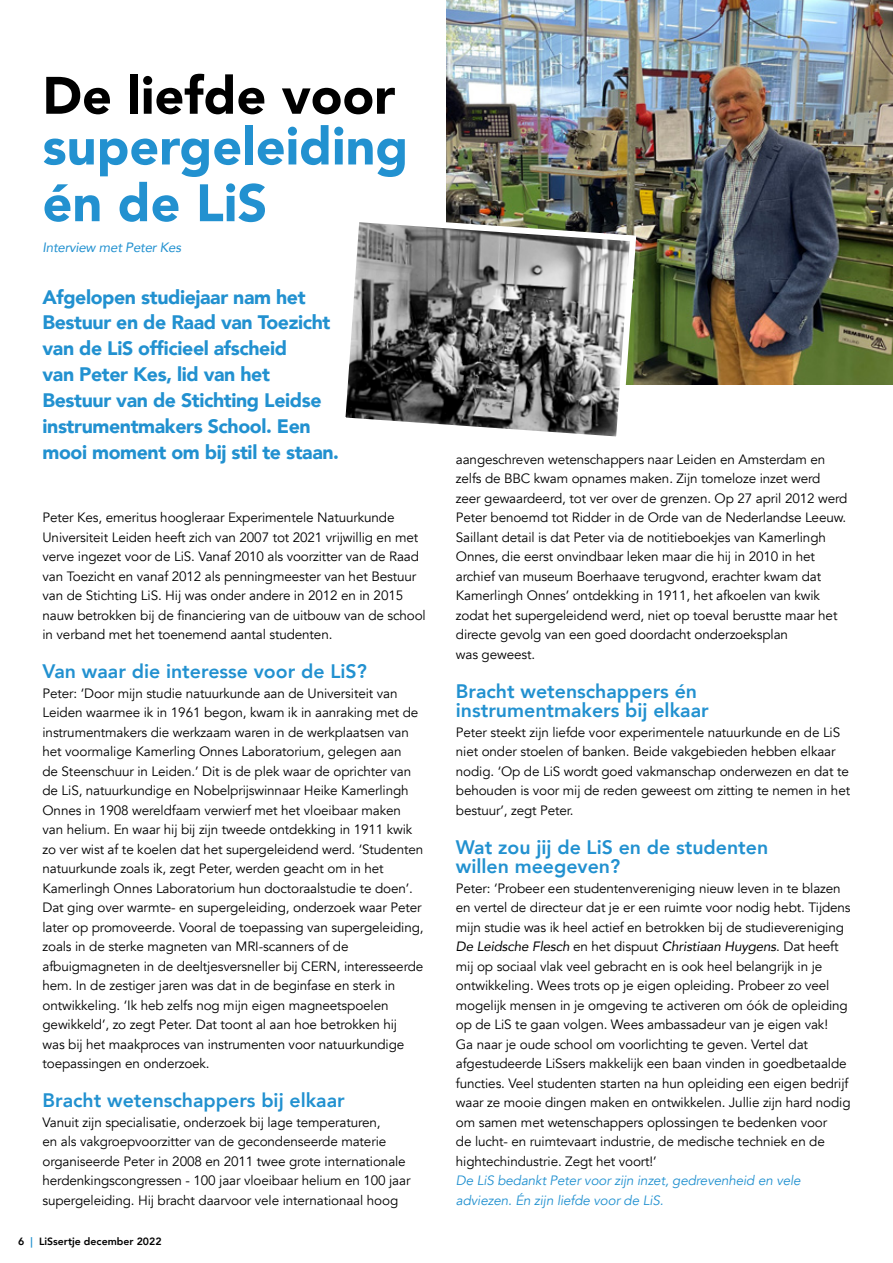
<style>
.page{position:relative;width:893px;height:1263px;background:#fff}
.page>*{position:absolute;margin:0;border:0;box-sizing:border-box;transform-origin:0 0}
.t1{font:900 52.05px/56.7px "Avenir";color:#2291d0}
.t2{font:900 52.05px "Avenir";color:#000}
.t3{font:900 19.5px/26px "Avenir";letter-spacing:-.02em;color:#2291d0}
.t4{font:800 19.5px/19.5px "Avenir";color:#2291d0}
.t5{font:13.5px/19.5px "Avenir";letter-spacing:-.01em;color:#000}
.t6{font:italic 13.5px/19.5px "Avenir";letter-spacing:-.01em;color:#2291d0}
.t7{font:italic 13.5px "Avenir";letter-spacing:-.02em;color:#2291d0}
.t8{font:800 10.5px "Avenir";color:#000}
.s1{color:#2291d0}
.s2{font-style:italic}
</style>
<div class="page">
<img style="left:446px;top:0;width:447px;height:385px">
<svg style="left:345px;top:213px;width:294px;height:224px;background:#818280"></svg>
<h1 class="t2" style="left:43px;top:51px;width:354px">De liefde voor</h1>
<h1 class="t1" style="left:43px;top:117px;width:367px">supergeleiding én de LiS</h1>
<p class="t7" style="left:43px;top:239px;width:140px">Interview met Peter Kes</p>
<h2 class="t3" style="left:43px;top:283px;width:298px">Afgelopen studiejaar nam het<br>Bestuur en de Raad van Toezicht van de LiS officieel afscheid<br>van Peter Kes, lid van het<br>Bestuur van de Stichting Leidse instrumentmakers School. Een mooi moment om bij stil te staan.</h2>
<p class="t5" style="left:43px;top:508px;width:385px">Peter Kes, emeritus hoogleraar Experimentele Natuurkunde Universiteit Leiden heeft zich van 2007 tot 2021 vrijwillig en met verve ingezet voor de LiS. Vanaf 2010 als voorzitter van de Raad van Toezicht en vanaf 2012 als penningmeester van het Bestuur van de Stichting LiS. Hij was onder andere in 2012 en in 2015 nauw betrokken bij de financiering van de uitbouw van de school in verband met het toenemend aantal studenten.</p>
<h2 class="t4" style="left:43px;top:662px;width:326px">Van waar die interesse voor de LiS?</h2>
<p class="t5" style="left:43px;top:683px;width:383px">Peter: ‘Door mijn studie natuurkunde aan de Universiteit van Leiden waarmee ik in 1961 begon, kwam ik in aanraking met de instrumentmakers die werkzaam waren in de werkplaatsen van het voormalige Kamerling Onnes Laboratorium, gelegen aan<br>de Steenschuur in Leiden.’ Dit is de plek waar de oprichter van de LiS, natuurkundige en Nobelprijswinnaar Heike Kamerlingh Onnes in 1908 wereldfaam verwierf met het vloeibaar maken van helium. En waar hij bij zijn tweede ontdekking in 1911 kwik zo ver wist af te koelen dat het supergeleidend werd. ‘Studenten natuurkunde zoals ik, zegt Peter, werden geacht om in het Kamerlingh Onnes Laboratorium hun doctoraalstudie te doen’.<br>Dat ging over warmte- en supergeleiding, onderzoek waar Peter later op promoveerde. Vooral de toepassing van supergeleiding, zoals in de sterke magneten van MRI-scanners of de afbuigmagneten in de deeltjesversneller bij CERN, interesseerde hem. In de zestiger jaren was dat in de beginfase en sterk in ontwikkeling. ‘Ik heb zelfs nog mijn eigen magneetspoelen gewikkeld’, zo zegt Peter. Dat toont al aan hoe betrokken hij<br>was bij het maakproces van instrumenten voor natuurkundige toepassingen en onderzoek.</p>
<h2 class="t4" style="left:43px;top:1091px;width:304px">Bracht wetenschappers bij elkaar</h2>
<p class="t5" style="left:43px;top:1112px;width:369px">Vanuit zijn specialisatie, onderzoek bij lage temperaturen,<br>en als vakgroepvoorzitter van de gecondenseerde materie organiseerde Peter in 2008 en 2011 twee grote internationale herdenkingscongressen - 100 jaar vloeibaar helium en 100 jaar supergeleiding. Hij bracht daarvoor vele internationaal hoog</p>
<p class="t8" style="left:18px;top:1233px;width:145px">6 <span class="s1">|</span> LiSsertje december 2022</p>
<p class="t5" style="left:456px;top:449px;width:393px">aangeschreven wetenschappers naar Leiden en Amsterdam en zelfs de BBC kwam opnames maken. Zijn tomeloze inzet werd zeer gewaardeerd, tot ver over de grenzen. Op 27 april 2012 werd Peter benoemd tot Ridder in de Orde van de Nederlandse Leeuw.<br>Saillant detail is dat Peter via de notitieboekjes van Kamerlingh Onnes, die eerst onvindbaar leken maar die hij in 2010 in het archief van museum Boerhaave terugvond, erachter kwam dat Kamerlingh Onnes’ ontdekking in 1911, het afkoelen van kwik zodat het supergeleidend werd, niet op toeval berustte maar het directe gevolg van een goed doordacht onderzoeksplan<br>was geweest.</p>
<h2 class="t4" style="left:456px;top:681px;width:254px">Bracht wetenschappers én instrumentmakers bij elkaar</h2>
<p class="t5" style="left:456px;top:722px;width:396px">Peter steekt zijn liefde voor experimentele natuurkunde en de LiS niet onder stoelen of banken. Beide vakgebieden hebben elkaar nodig. ‘Op de LiS wordt goed vakmanschap onderwezen en dat te behouden is voor mij de reden geweest om zitting te nemen in het bestuur’, zegt Peter.</p>
<h2 class="t4" style="left:456px;top:837px;width:314px">Wat zou jij de LiS en de studenten willen meegeven?</h2>
<p class="t5" style="left:456px;top:878px;width:396px">Peter: ‘Probeer een studentenvereniging nieuw leven in te blazen en vertel de directeur dat je er een ruimte voor nodig hebt. Tijdens mijn studie was ik heel actief en betrokken bij de studievereniging <span class="s2">De Leidsche Flesch</span> en het dispuut <span class="s2">Christiaan Huygens</span>. Dat heeft mij op sociaal vlak veel gebracht en is ook heel belangrijk in je ontwikkeling. Wees trots op je eigen opleiding. Probeer zo veel mogelijk mensen in je omgeving te activeren om óók de opleiding op de LiS te gaan volgen. Wees ambassadeur van je eigen vak!<br>Ga naar je oude school om voorlichting te geven. Vertel dat afgestudeerde LiSsers makkelijk een baan vinden in goedbetaalde functies. Veel studenten starten na hun opleiding een eigen bedrijf waar ze mooie dingen maken en ontwikkelen. Jullie zijn hard nodig om samen met wetenschappers oplossingen te bedenken voor<br>de lucht- en ruimtevaart industrie, de medische techniek en de hightechindustrie. Zegt het voort!’</p>
<p class="t6" style="left:456px;top:1171px;width:346px">De LiS bedankt Peter voor zijn inzet, gedrevenheid en vele adviezen. Én zijn liefde voor de LiS.</p>
</div>
